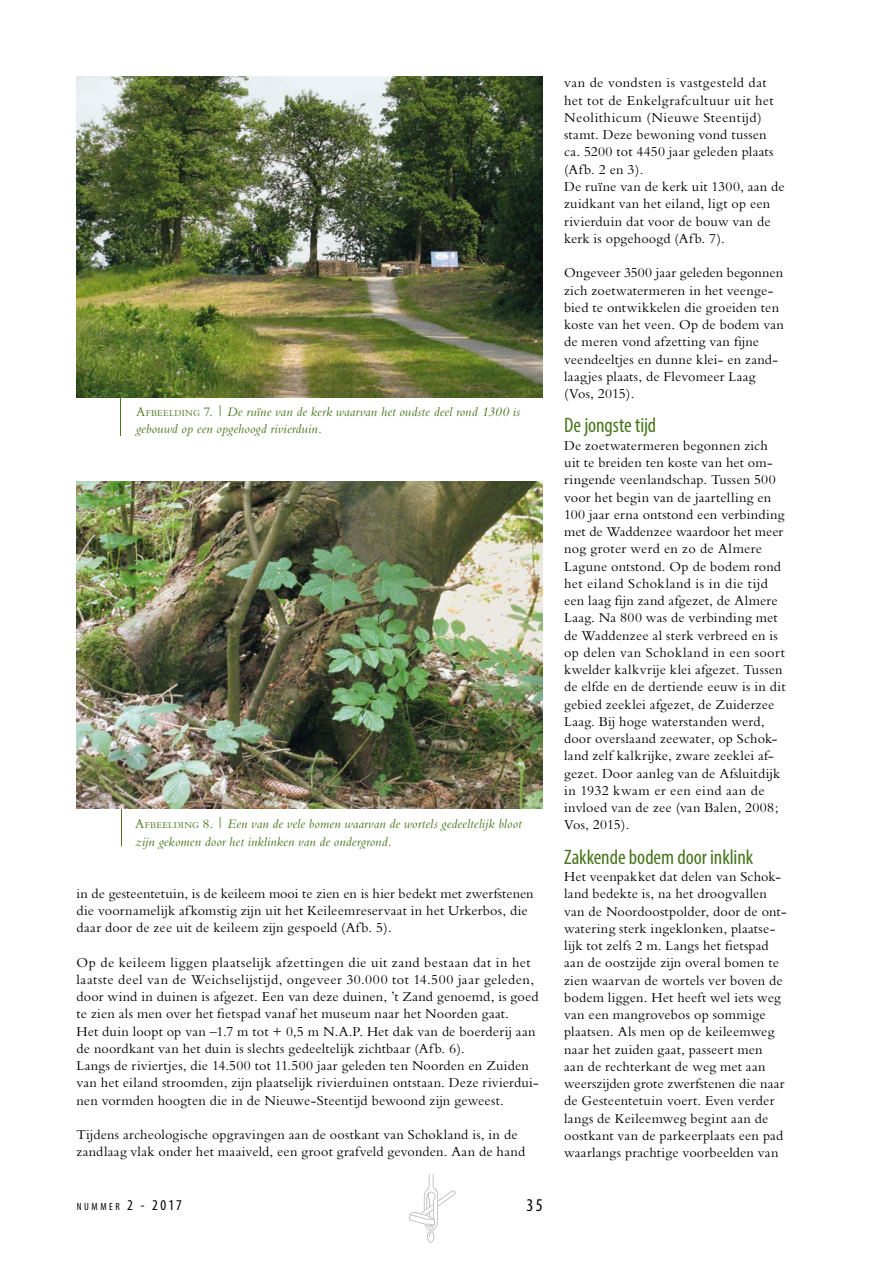
<style>
.page{position:relative;width:893px;height:1263px;background:#fff}
.page>*{position:absolute;margin:0;border:0;box-sizing:border-box;transform-origin:0 0}
.t1{font:condensed 21px "Myriad Pro";letter-spacing:-.005em;color:#48751d}
.t2{font:condensed 18px "Myriad Pro";color:#000}
.t3{font:14.25px/17.2px "M Bembo";letter-spacing:.015em;color:#000}
.t4{font:italic 13.5px/17.2px "M Bembo";letter-spacing:.01em;color:#48751d}
.t5{font:condensed 10.5px "Myriad Pro";letter-spacing:.245em;color:#000}
.s1{font-style:normal}
.s2{font-style:normal;font-size:9.45px}
.s3{font-size:15px}
</style>
<div class="page">
<svg style="left:409px;top:1174px;width:47px;height:69px"></svg>
<hr style="left:120px;top:388px;width:1px;height:47px;background:#48751d">
<hr style="left:121px;top:802px;width:1px;height:44px;background:#48751d">
<img style="left:77px;top:77px;width:466px;height:320px">
<img style="left:77px;top:481px;width:466px;height:328px">
<p class="t4" style="left:136px;top:403px;width:386px"><span class="s1">A</span><span class="s2">FBEELDING</span> <span class="s1">7. |</span> De ruïne van de kerk waarvan het oudste deel rond 1300 is gebouwd op een opgehoogd rivierduin.</p>
<p class="t4" style="left:135px;top:815px;width:388px"><span class="s1">A</span><span class="s2">FBEELDING</span> <span class="s1">8. |</span> Een van de vele bomen waarvan de wortels gedeeltelijk bloot zijn gekomen door het inklinken van de ondergrond.</p>
<p class="t3" style="left:77px;top:884px;width:459px">in de gesteentetuin, is de keileem mooi te zien en is hier bedekt met zwerfstenen die voornamelijk afkomstig zijn uit het Keileemreservaat in het Urkerbos, die daar door de zee uit de keileem zijn gespoeld (Afb. 5).</p>
<p class="t3" style="left:77px;top:953px;width:464px">Op de keileem liggen plaatselijk afzettingen die uit zand bestaan dat in het laatste deel van de Weichselijstijd, ongeveer 30.000 tot 14.500 jaar geleden, door wind in duinen is afgezet. Een van deze duinen, ’t Zand genoemd, is goed te zien als men over het fietspad vanaf het museum naar het Noorden gaat.<br>Het duin loopt op van –1.7 m tot + 0,5 m N.A.P. Het dak van de boerderij aan de noordkant van het duin is slechts gedeeltelijk zichtbaar (Afb. 6).<br>Langs de riviertjes, die 14.500 tot 11.500 jaar geleden ten Noorden en Zuiden van het eiland stroomden, zijn plaatselijk rivierduinen ontstaan. Deze rivierdui&shy;nen vormden hoogten die in de Nieuwe-Steentijd bewoond zijn geweest.</p>
<p class="t3" style="left:77px;top:1126px;width:450px">Tijdens archeologische opgravingen aan de oostkant van Schokland is, in de zandlaag vlak onder het maaiveld, een groot grafveld gevonden. Aan de hand</p>
<p class="t5" style="left:77px;top:1200px;width:107px">NUMMER <span class="s3">2 - 2017</span></p>
<p class="t2" style="left:536px;top:1194px;width:8px">0</p>
<p class="t2" style="left:526px;top:1194px;width:18px">35</p>
<p class="t3" style="left:564px;top:74px;width:222px">van de vondsten is vastgesteld dat het tot de Enkelgrafcultuur uit het<br>Neolithicum (Nieuwe Steentijd) stamt. Deze bewoning vond tussen ca. 5200 tot 4450 jaar geleden plaats (Afb. 2 en 3).<br>De ruïne van de kerk uit 1300, aan de zuidkant van het eiland, ligt op een rivierduin dat voor de bouw van de kerk is opgehoogd (Afb. 7).</p>
<p class="t3" style="left:564px;top:264px;width:221px">Ongeveer 3500 jaar geleden begonnen zich zoetwatermeren in het veenge&shy;bied te ontwikkelen die groeiden ten koste van het veen. Op de bodem van de meren vond afzetting van fijne veendeeltjes en dunne klei- en zand&shy;laagjes plaats, de Flevomeer Laag (Vos, 2015).</p>
<h1 class="t1" style="left:564px;top:413px;width:94px">De jongste tijd</h1>
<p class="t3" style="left:564px;top:437px;width:223px">De zoetwatermeren begonnen zich uit te breiden ten koste van het om&shy;ringende veenlandschap. Tussen 500 voor het begin van de jaartelling en 100 jaar erna ontstond een verbinding met de Waddenzee waardoor het meer nog groter werd en zo de Almere Lagune ontstond. Op de bodem rond het eiland Schokland is in die tijd een laag fijn zand afgezet, de Almere Laag. Na 800 was de verbinding met de Waddenzee al sterk verbreed en is op delen van Schokland in een soort kwelder kalkvrije klei afgezet. Tussen de elfde en de dertiende eeuw is in dit gebied zeeklei afgezet, de Zuiderzee Laag. Bij hoge waterstanden werd, door overslaand zeewater, op Schok&shy;land zelf kalkrijke, zware zeeklei af&shy;gezet. Door aanleg van de Afsluitdijk in 1932 kwam er een eind aan de invloed van de zee (van Balen, 2008; Vos, 2015).</p>
<h1 class="t1" style="left:564px;top:844px;width:191px">Zakkende bodem door inklink</h1>
<p class="t3" style="left:564px;top:868px;width:224px">Het veenpakket dat delen van Schok&shy;land bedekte is, na het droogvallen van de Noordoostpolder, door de ont&shy;watering sterk ingeklonken, plaatse&shy;lijk tot zelfs 2 m. Langs het fietspad aan de oostzijde zijn overal bomen te zien waarvan de wortels ver boven de bodem liggen. Het heeft wel iets weg van een mangrovebos op sommige plaatsen. Als men op de keileemweg naar het zuiden gaat, passeert men<br>aan de rechterkant de weg met aan weerszijden grote zwerfstenen die naar de Gesteentetuin voert. Even verder langs de Keileemweg begint aan de oostkant van de parkeerplaats een pad waarlangs prachtige voorbeelden van</p>
</div>
